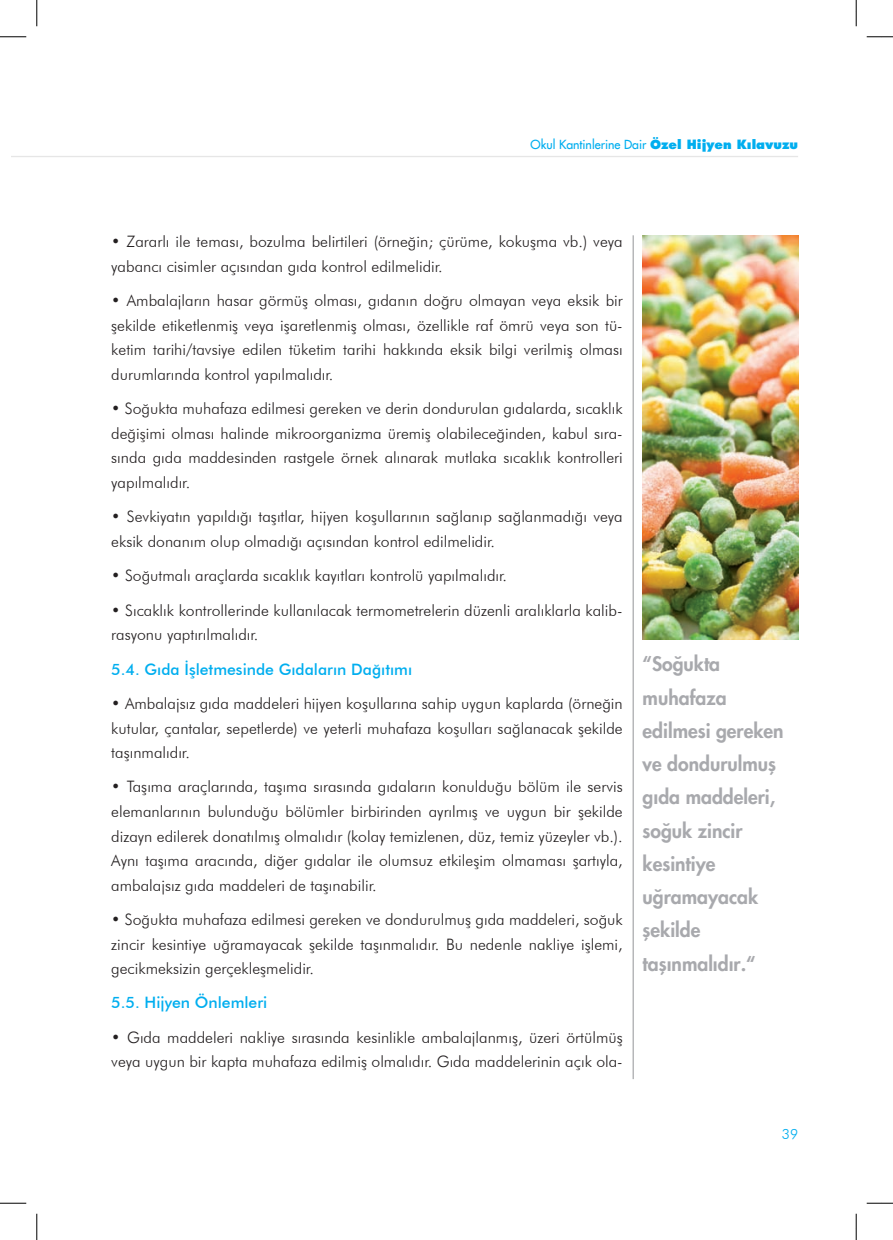
<style>
.page{position:relative;width:893px;height:1240px;background:#fff}
.page>*{position:absolute;margin:0;border:0;box-sizing:border-box;transform-origin:0 0}
.t1{font:800 19.25px/33.2px "Beatles";color:#a8a9ad}
.t2{font:300 15.75px/24.5px "Futura BT";color:#231f20;text-align:justify}
.t3{font:500 15.75px "Futura BT";color:#00aeef}
.t4{font:300 14px "Futura BT";color:#00aeef}
.t5{font:12.25px "Beatles";color:#00aeef}
.s1{font-weight:800}
</style>
<div class="page">
<hr style="left:12px;top:156px;width:785px;height:1px;background:#e6e6e6">
<hr style="left:632px;top:235px;width:1px;height:843px;background:#939598">
<img style="left:642px;top:235px;width:155px;height:404px">
<svg style="left:0;top:36px;width:26px;height:1px"></svg>
<svg style="left:866px;top:36px;width:26px;height:1px"></svg>
<svg style="left:0;top:1202px;width:26px;height:1px"></svg>
<svg style="left:866px;top:1202px;width:26px;height:1px"></svg>
<svg style="left:36px;top:0;width:1px;height:26px"></svg>
<svg style="left:36px;top:1213px;width:1px;height:26px"></svg>
<svg style="left:855px;top:0;width:1px;height:26px"></svg>
<svg style="left:855px;top:1213px;width:1px;height:26px"></svg>
<p class="t5" style="left:530px;top:137px;width:269px">Okul Kantinlerine Dair <span class="s1">Özel Hijyen Kılavuzu</span></p>
<p class="t2" style="left:111px;top:229px;width:512px">• Zararlı ile teması, bozulma belirtileri (örneğin; çürüme, kokuşma vb.) veya yabancı cisimler açısından gıda kontrol edilmelidir.</p>
<p class="t2" style="left:111px;top:288px;width:512px">• Ambalajların hasar görmüş olması, gıdanın doğru olmayan veya eksik bir şekilde etiketlenmiş veya işaretlenmiş olması, özellikle raf ömrü veya son tü&shy;ketim tarihi/tavsiye edilen tüketim tarihi hakkında eksik bilgi verilmiş olması durumlarında kontrol yapılmalıdır.</p>
<p class="t2" style="left:111px;top:396px;width:512px">• Soğukta muhafaza edilmesi gereken ve derin dondurulan gıdalarda, sıcaklık değişimi olması halinde mikroorganizma üremiş olabileceğinden, kabul sıra&shy;sında gıda maddesinden rastgele örnek alınarak mutlaka sıcaklık kontrolleri yapılmalıdır.</p>
<p class="t2" style="left:111px;top:504px;width:512px">• Sevkiyatın yapıldığı taşıtlar, hijyen koşullarının sağlanıp sağlanmadığı veya eksik donanım olup olmadığı açısından kontrol edilmelidir.</p>
<p class="t2" style="left:111px;top:563px;width:397px">• Soğutmalı araçlarda sıcaklık kayıtları kontrolü yapılmalıdır.</p>
<p class="t2" style="left:111px;top:597px;width:512px">• Sıcaklık kontrollerinde kullanılacak termometrelerin düzenli aralıklarla kalib&shy;rasyonu yaptırılmalıdır.</p>
<p class="t3" style="left:111px;top:659px;width:302px">5.4. Gıda İşletmesinde Gıdaların Dağıtımı</p>
<p class="t2" style="left:111px;top:691px;width:512px">• Ambalajsız gıda maddeleri hijyen koşullarına sahip uygun kaplarda (örneğin kutular, çantalar, sepetlerde) ve yeterli muhafaza koşulları sağlanacak şekilde taşınmalıdır.</p>
<p class="t2" style="left:111px;top:774px;width:512px">• Taşıma araçlarında, taşıma sırasında gıdaların konulduğu bölüm ile servis elemanlarının bulunduğu bölümler birbirinden ayrılmış ve uygun bir şekilde dizayn edilerek donatılmış olmalıdır (kolay temizlenen, düz, temiz yüzeyler vb.).<br>Aynı taşıma aracında, diğer gıdalar ile olumsuz etkileşim olmaması şartıyla, ambalajsız gıda maddeleri de taşınabilir.</p>
<p class="t2" style="left:111px;top:906px;width:512px">• Soğukta muhafaza edilmesi gereken ve dondurulmuş gıda maddeleri, soğuk zincir kesintiye uğramayacak şekilde taşınmalıdır. Bu nedenle nakliye işlemi, gecikmeksizin gerçekleşmelidir.</p>
<p class="t3" style="left:111px;top:993px;width:157px">5.5. Hijyen Önlemleri</p>
<p class="t2" style="left:111px;top:1024px;width:512px">• Gıda maddeleri nakliye sırasında kesinlikle ambalajlanmış, üzeri örtülmüş veya uygun bir kapta muhafaza edilmiş olmalıdır. Gıda maddelerinin açık ola-</p>
<p class="t1" style="left:642px;top:647px;width:142px">“Soğukta muhafaza edilmesi gereken ve dondurulmuş gıda maddeleri, soğuk zincir kesintiye uğramayacak şekilde taşınmalıdır.“</p>
<p class="t4" style="left:781px;top:1125px;width:18px">39</p>
</div>
